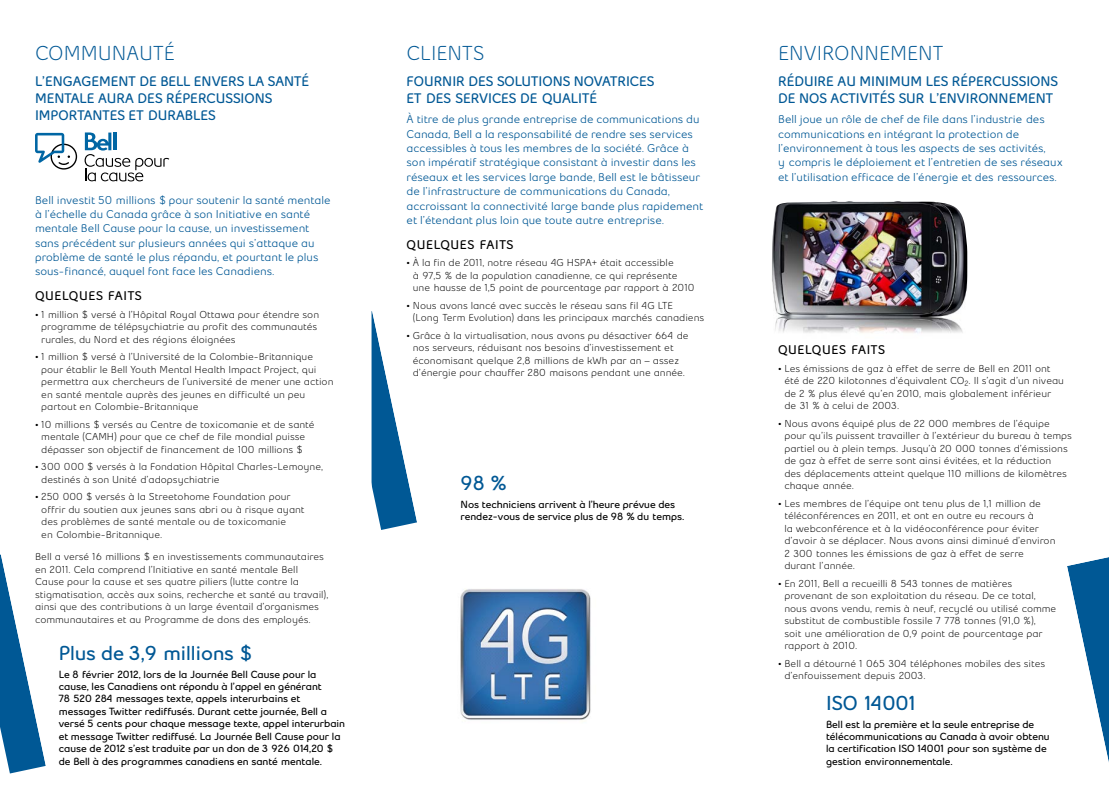
<style>
.page{position:relative;width:1109px;height:810px;background:#fff}
.page>*{position:absolute;margin:0;border:0;box-sizing:border-box;transform-origin:0 0}
.t1{font:500 20px "Bell Slim";color:#005895}
.t2{font:700 20px "Bell Slim";color:#005895}
.t3{font:700 13.75px/16.9px "Bell Slim";color:#005895}
.t4{font:700 12.5px "Bell Slim";letter-spacing:.05em;color:#000}
.t5{font:600 11.25px/14.4px "Bell Slim";color:#005895}
.t6{font:700 10.25px/12.5px "Bell Slim";color:#000}
.t7{font:500 10px/12.5px "Bell Slim";color:#000}
</style>
<div class="page">
<svg style="left:0;top:555px;width:46px;height:219px"></svg>
<svg style="left:371px;top:311px;width:46px;height:219px"></svg>
<svg style="left:1067px;top:557px;width:41px;height:201px"></svg>
<img style="left:772px;top:201px;width:195px;height:132px">
<svg style="left:35px;top:133px;width:42px;height:37px"></svg>
<svg style="left:85px;top:132px;width:84px;height:49px"></svg>
<img style="left:460px;top:589px;width:131px;height:131px">
<h1 class="t1" style="left:35px;top:41px;width:138px">COMMUNauTé</h1>
<h2 class="t3" style="left:35px;top:72px;width:275px">L’ENGAGEMENT DE BELL ENVERS LA SANTÉ<br>MENTALE AURA DES RÉPERCUSSIONS<br>IMPORTANTES ET DURABLES</h2>
<p class="t5" style="left:35px;top:192px;width:297px">Bell investit 50 millions $ pour soutenir la santé mentale à l’échelle du Canada grâce à son I nitiative en santé mentale Bell Cause pour la cause, un investissement sans précédent sur plusieurs années qui s’attaque au problème de santé le plus répandu, et pourtant le plus sous-financé, auquel font face les Canadiens.</p>
<p class="t4" style="left:35px;top:288px;width:108px">QUELQUES FAITS</p>
<p class="t7" style="left:41px;top:308px;width:279px;text-indent:-6px">• 1 million $ versé à l’Hôpital Royal Ottawa pour étendre son programme de télépsychiatrie au profit des communautés rurales, du Nord et des régions éloignées</p>
<p class="t7" style="left:41px;top:351px;width:293px;text-indent:-6px">• 1 million $ versé à l’Université de la Colombie-Britannique pour établir le Bell Youth Mental Health Impact Project, qui permettra aux chercheurs de l’université de mener une action en santé mentale auprès des jeunes en difficulté un peu partout en Colombie-Britannique</p>
<p class="t7" style="left:35px;top:418px;width:281px;text-align:center">• 10 millions $ versés au Centre de toxicomanie et de santé mentale (CAMH) pour que ce chef de file mondial puisse dépasser son objectif de financement de 100 millions $</p>
<p class="t7" style="left:41px;top:461px;width:283px;text-indent:-6px">• 300 000 $ versés à la Fondation Hôpital Charles-Lemoyne, destinés à son Unité d’adopsychiatrie</p>
<p class="t7" style="left:41px;top:491px;width:265px;text-indent:-6px">• 250 000 $ versés à la Streetohome Foundation pour offrir du soutien aux jeunes sans abri ou à risque ayant des problèmes de santé mentale ou de toxicomanie<br>en Colombie‑ Britannique.</p>
<p class="t7" style="left:35px;top:551px;width:295px">Bell a versé 16 millions $ en investissements communautaires en 2011. Cela comprend l’Initiative en santé mentale Bell Cause pour la cause et ses quatre piliers (lutte contre la stigmatisation, accès aux soins, recherche et santé au travail), ainsi que des contributions à un large éventail d’organismes communautaires et au Programme de dons des employés.</p>
<h1 class="t2" style="left:59px;top:640px;width:195px">Plus de 3,9 millions $</h1>
<p class="t6" style="left:59px;top:668px;width:288px">Le 8 février 2012, lors de la Journée Bell Cause pour la cause, les Canadiens ont répondu à l’appel en générant<br>78 520 284 messages texte, appels interurbains et messages Twitter rediffusés. Durant cette journée, Bell a versé 5 cents pour chaque message texte, appel interurbain et message Twitter rediffusé. La Journée Bell Cause pour la cause de 2012 s’est traduite par un don de 3 926 014,20 $ de Bell à des programmes canadiens en santé mentale.</p>
<h1 class="t1" style="left:406px;top:41px;width:79px">CLIENTS</h1>
<h2 class="t3" style="left:406px;top:72px;width:249px">FOURNIR DES SOLUTIONS NOVATRICES<br>ET DES SERVICES DE QUALITÉ</h2>
<p class="t5" style="left:406px;top:112px;width:298px">À titre de plus grande entreprise de communications du Canada, Bell a la responsabilité de rendre ses services accessibles à tous les membres de la société. Grâce à son impératif stratégique consistant à investir dans les réseaux et les services large bande, Bell est le bâtisseur de l’infrastructure de communications du Canada, accroissant la connectivité large bande plus rapidement et l’étendant plus loin que toute autre entreprise.</p>
<p class="t4" style="left:406px;top:237px;width:108px">QUELQUES FAITS</p>
<p class="t7" style="left:412px;top:257px;width:283px;text-indent:-6px">• À la fin de 2011, notre réseau 4G HSPA+ était accessible<br>à 97,5 % de la population canadienne, ce qui représente une hausse de 1,5 point de pourcentage par rapport à 2010</p>
<p class="t7" style="left:412px;top:299px;width:293px;text-indent:-6px">• Nous avons lancé avec succès le réseau sans fil 4G LTE<br>(Long Term Evolution) dans les principaux marchés canadiens</p>
<p class="t7" style="left:412px;top:329px;width:277px;text-indent:-6px">• Grâce à la virtualisation, nous avons pu désactiver 664 de nos serveurs, réduisant nos besoins d’investissement et économisant quelque 2,8 millions de kWh par an – assez d’énergie pour chauffer 280 maisons pendant une année.</p>
<h1 class="t2" style="left:460px;top:471px;width:47px">98 %</h1>
<p class="t6" style="left:460px;top:498px;width:225px">Nos techniciens arrivent à l’heure prévue des rendez-vous de service plus de 98 % du temps.</p>
<h1 class="t1" style="left:778px;top:41px;width:167px">ENVIRONNEMENT</h1>
<h2 class="t3" style="left:778px;top:72px;width:281px">RÉDUIRE AU MINIMUM LES RÉPERCUSSIONS<br>DE NOS ACTIVITÉS SUR L’ENVIRONNEMENT</h2>
<p class="t5" style="left:778px;top:112px;width:286px">Bell joue un rôle de chef de file dans l’industrie des communications en intégrant la protection de l’environnement à tous les aspects de ses activités,<br>y compris le déploiement et l’entretien de ses réseaux et l’utilisation efficace de l’énergie et des ressources.</p>
<p class="t4" style="left:778px;top:342px;width:108px">QUELQUES FAITS</p>
<p class="t7" style="left:784px;top:362px;width:281px;text-indent:-6px">• Les émissions de gaz à effet de serre de Bell en 2011 ont été de 220 kilotonnes d’équivalent CO<sub>2</sub>. Il s’agit d’un niveau de 2 % plus élevé qu’en 2010, mais globalement inférieur de 31 % à celui de 2003.</p>
<p class="t7" style="left:784px;top:417px;width:289px;text-indent:-6px">• Nous avons équipé plus de 22 000 membres de l’équipe pour qu’ils puissent travailler à l’extérieur du bureau à temps partiel ou à plein temps. Jusqu’à 20 000 tonnes d’émissions de gaz à effet de serre sont ainsi évitées, et la réduction<br>des déplacements atteint quelque 110 millions de kilomètres chaque année.</p>
<p class="t7" style="left:784px;top:497px;width:272px;text-indent:-6px">• Les membres de l’équipe ont tenu plus de 1,1 million de téléconférences en 2011, et ont en outre eu recours à<br>la webconférence et à la vidéoconférence pour éviter d’avoir à se déplacer. Nous avons ainsi diminué d’environ 2 300 tonnes les émissions de gaz à effet de serre durant l’année.</p>
<p class="t7" style="left:784px;top:577px;width:273px;text-indent:-6px">• En 2011, Bell a recueilli 8 543 tonnes de matières provenant de son exploitation du réseau. De ce total, nous avons vendu, remis à neuf, recyclé ou utilisé comme substitut de combustible fossile 7 778 tonnes (91,0 %),<br>soit une amélioration de 0,9 point de pourcentage par rapport à 2010.</p>
<p class="t7" style="left:784px;top:657px;width:262px;text-indent:-6px">• Bell a détourné 1 065 304 téléphones mobiles des sites d’enfouissement depuis 2003.</p>
<h1 class="t2" style="left:825px;top:690px;width:91px">ISO 14001</h1>
<p class="t6" style="left:825px;top:718px;width:225px">Bell est la première et la seule entreprise de télécommunications au Canada à avoir obtenu la certification ISO 14001 pour son système de gestion environnementale.</p>
</div>
